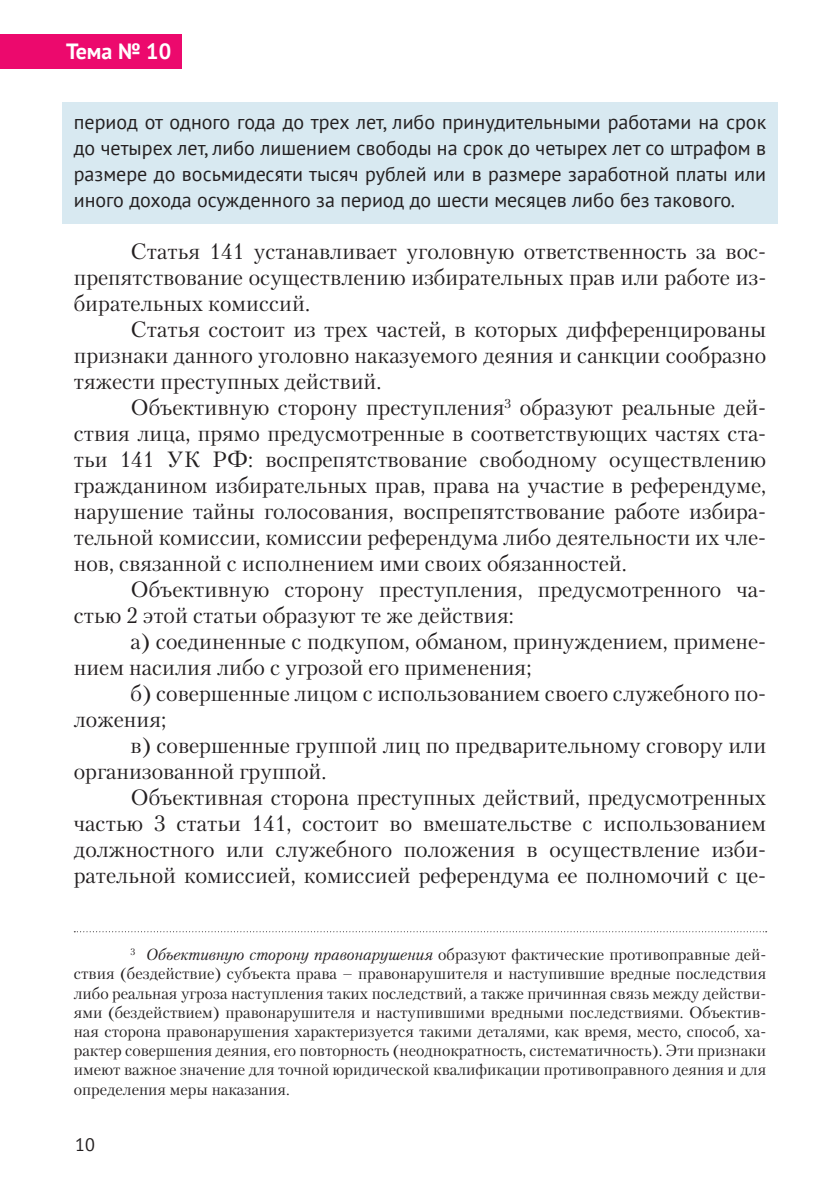
<style>
.page{position:relative;width:840px;height:1191px;background:#fff}
.page>*{position:absolute;margin:0;border:0;box-sizing:border-box;transform-origin:0 0}
.t1{font:22px "Petersburg C";color:#231f20}
.t2{font:700 22px "PT Sans";color:#fff}
.t3{font:20px/26px "PT Sans";color:#231f20;text-align:justify}
.t4{font:18px "PT Sans";color:#231f20}
.t5{font:16px/19.2px "Petersburg C";color:#231f20;text-align:justify}
.s1{font-style:italic}
</style>
<div class="page">
<div style="left:0;top:34px;width:181px;height:34px;background:#ec096d"></div>
<div style="left:62px;top:102px;width:715px;height:122px;background:#d8e9f1"></div>
<svg style="left:74px;top:931px;width:692px;height:1px"></svg>
<p class="t2" style="left:66px;top:37px;width:107px">Тема № 10</p>
<p class="t3" style="left:74px;top:108px;width:693px">период от одного года до трех лет, либо принудительными работами на срок до четырех лет, либо лишением свободы на срок до четырех лет со штрафом в размере до восьмидесяти тысяч рублей или в размере заработной платы или иного дохода осужденного за период до шести месяцев либо без такового.</p>
<p class="t1" style="left:130px;top:238px;width:636px">Статья 141 устанавливает уголовную ответственность за вос-</p>
<p class="t1" style="left:74px;top:264px;width:693px">препятствование осуществлению избирательных прав или работе из-</p>
<p class="t1" style="left:74px;top:290px;width:238px">бирательных комиссий.</p>
<p class="t1" style="left:130px;top:316px;width:636px">Статья состоит из трех частей, в которых дифференцированы</p>
<p class="t1" style="left:74px;top:342px;width:693px">признаки данного уголовно наказуемого деяния и санкции сообразно</p>
<p class="t1" style="left:74px;top:368px;width:309px">тяжести преступных действий.</p>
<p class="t1" style="left:130px;top:394px;width:636px">Объективную сторону преступления<sup>3</sup> образуют реальные дей-</p>
<p class="t1" style="left:74px;top:420px;width:693px">ствия лица, прямо предусмотренные в соответствующих частях ста-</p>
<p class="t1" style="left:74px;top:446px;width:693px">тьи 141 УК РФ: воспрепятствование свободному осуществлению</p>
<p class="t1" style="left:74px;top:472px;width:693px">гражданином избирательных прав, права на участие в референдуме,</p>
<p class="t1" style="left:74px;top:498px;width:693px">нарушение тайны голосования, воспрепятствование работе избира-</p>
<p class="t1" style="left:74px;top:524px;width:693px">тельной комиссии, комиссии референдума либо деятельности их чле-</p>
<p class="t1" style="left:74px;top:550px;width:554px">нов, связанной с исполнением ими своих обязанностей.</p>
<p class="t1" style="left:130px;top:576px;width:636px">Объективную сторону преступления, предусмотренного ча-</p>
<p class="t1" style="left:74px;top:602px;width:441px">стью 2 этой статьи образуют те же действия:</p>
<p class="t1" style="left:130px;top:628px;width:636px">а) соединенные с подкупом, обманом, принуждением, примене-</p>
<p class="t1" style="left:74px;top:654px;width:459px">нием насилия либо с угрозой его применения;</p>
<p class="t1" style="left:130px;top:680px;width:636px">б) совершенные лицом с использованием своего служебного по-</p>
<p class="t1" style="left:74px;top:706px;width:94px">ложения;</p>
<p class="t1" style="left:130px;top:732px;width:637px">в) совершенные группой лиц по предварительному сговору или</p>
<p class="t1" style="left:74px;top:758px;width:254px">организованной группой.</p>
<p class="t1" style="left:130px;top:784px;width:636px">Объективная сторона преступных действий, предусмотренных</p>
<p class="t1" style="left:74px;top:810px;width:693px">частью 3 статьи 141, состоит во вмешательстве с использованием</p>
<p class="t1" style="left:74px;top:836px;width:693px">должностного или служебного положения в осуществление изби-</p>
<p class="t1" style="left:74px;top:862px;width:693px">рательной комиссией, комиссией референдума ее полномочий с це-</p>
<p class="t5" style="left:74px;top:944px;width:693px;text-indent:57px"><sup>3</sup> <span class="s1">Объективную сторону правонарушения</span> образуют фактические противоправные дей&shy;ствия (бездействие) субъекта права – правонарушителя и наступившие вредные последствия либо реальная угроза наступления таких последствий, а также причинная связь между действи&shy;ями (бездействием) правонарушителя и наступившими вредными последствиями. Объектив&shy;ная сторона правонарушения характеризуется такими деталями, как время, место, способ, ха&shy;рактер совершения деяния, его повторность (неоднократность, систематичность). Эти признаки имеют важное значение для точной юридической квалификации противоправного деяния и для определения меры наказания.</p>
<p class="t4" style="left:75px;top:1133px;width:21px">10</p>
</div>
